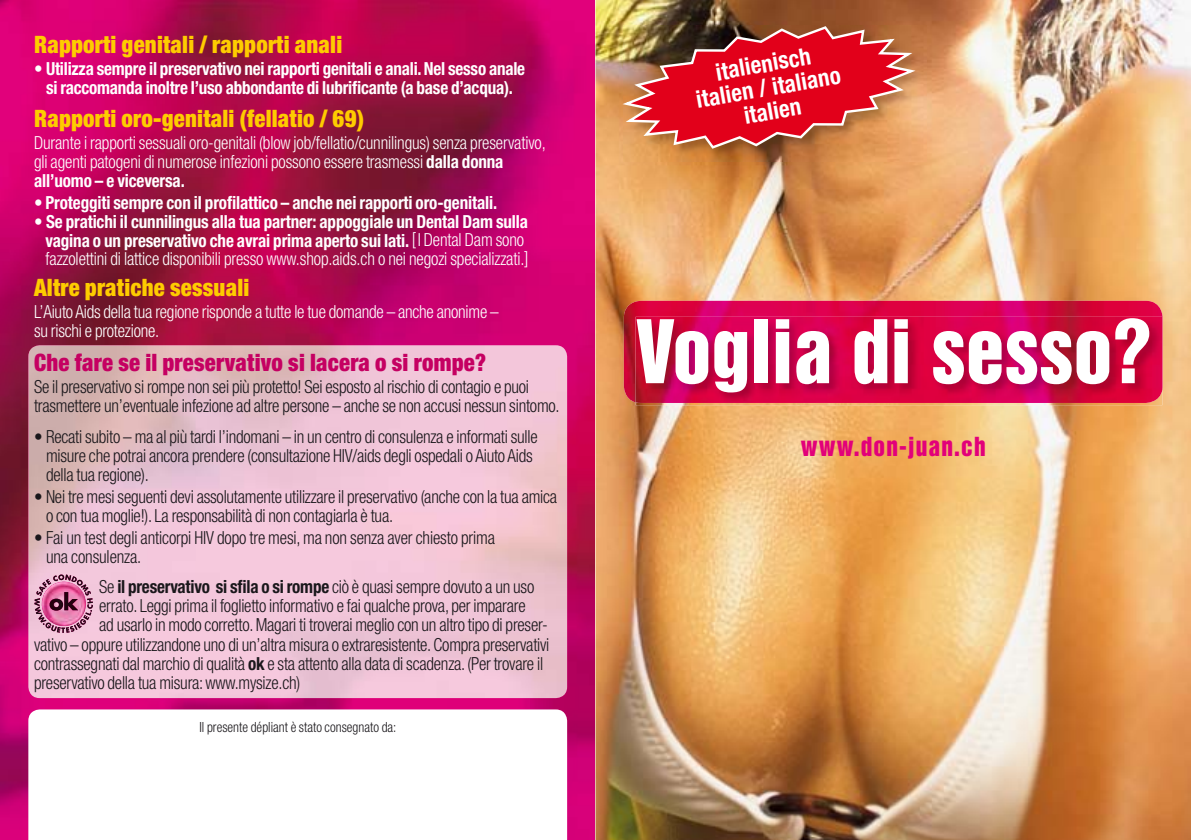
<style>
.page{position:relative;width:1191px;height:840px;background:#fff}
.page>*{position:absolute;margin:0;border:0;box-sizing:border-box;transform-origin:0 0}
.t1{font:80px "Helvetica Inserat LT";color:#fff}
.t2{font:900 condensed 24px "Helvetica Neue LT";letter-spacing:.01em;color:#fecc00;scale:.95 1}
.t3{font:900 condensed 24px "Helvetica Neue LT";letter-spacing:.01em;color:#c50062;scale:.95 1}
.t4{font:700 condensed 24px/24px "Helvetica Neue LT";color:#fff;text-align:center;scale:.95 1}
.t5{font:24px "Helvetica Inserat LT";letter-spacing:.05em;color:#e2007a}
.t6{font:300 condensed 18px/19px "Helvetica Neue LT";letter-spacing:-.015em;color:#1a171b;scale:.95 1}
.t7{font:700 condensed 18px/18.6px "Helvetica Neue LT";letter-spacing:-.01em;color:#fff;text-align:center;scale:.95 1}
.t8{font:300 condensed 18px/19px "Helvetica Neue LT";letter-spacing:-.01em;color:#fff;scale:.95 1}
.t9{font:300 condensed 14px "Helvetica Neue LT";color:#1a171b;scale:.95 1}
.s1{font-weight:700}
.s2{font-weight:300}
</style>
<div class="page">
<img style="left:0;top:0;width:595px;height:349px">
<img style="left:0;top:349px;width:64px;height:490px">
<img style="left:530px;top:349px;width:65px;height:490px">
<img style="left:64px;top:697px;width:466px;height:12px">
<img style="left:595px;top:0;width:596px;height:839px">
<svg style="left:28px;top:709px;width:539px;height:130px"></svg>
<img style="left:28px;top:345px;width:539px;height:352px">
<img style="left:624px;top:300px;width:538px;height:102px">
<img style="left:635px;top:403px;width:527px;height:2px">
<img style="left:635px;top:316px;width:527px;height:87px">
<img style="left:623px;top:25px;width:303px;height:136px">
<img style="left:618px;top:25px;width:301px;height:125px">
<svg style="left:34px;top:574px;width:59px;height:58px;background:#c4799d"></svg>
<h2 class="t2" style="left:34px;top:36px;width:326px">Rapporti genitali / rapporti anali</h2>
<p class="t7" style="left:34px;top:61px;width:518px">• Utilizza sempre il preservativo nei rapporti genitali e anali. Nel sesso anale si raccomanda inoltre l’uso abbondante di lubrificante (a base d’acqua).</p>
<h2 class="t2" style="left:34px;top:110px;width:349px">Rapporti oro-genitali (fellatio / 69)</h2>
<p class="t8" style="left:34px;top:134px;width:540px">Durante i rapporti sessuali oro-genitali (blow job/fellatio/cunnilingus) senza preservativo, gli agenti patogeni di numerose infezioni possono essere trasmessi <span class="s1">dalla donna all’uomo – e viceversa.</span></p>
<p class="t7" style="left:34px;top:194px;width:489px">• Proteggiti sempre con il profilattico – anche nei rapporti oro-genitali.</p>
<p class="t7" style="left:46px;top:213px;width:510px;text-align:left;text-indent:-12px">• Se pratichi il cunnilingus alla tua partner: appoggiale un Dental Dam sulla vagina o un preservativo che avrai prima aperto sui lati. <span class="s2">[ I Dental Dam sono fazzolettini di lattice disponibili presso www.shop.aids.ch o nei negozi specializzati.]</span></p>
<h2 class="t2" style="left:34px;top:278px;width:228px">Altre pratiche sessuali</h2>
<p class="t8" style="left:34px;top:303px;width:491px">L’Aiuto Aids della tua regione risponde a tutte le tue domande – anche anonime – su rischi e protezione.</p>
<h2 class="t3" style="left:34px;top:354px;width:477px">Che fare se il preservativo si lacera o si rompe?</h2>
<p class="t6" style="left:34px;top:378px;width:555px">Se il preservativo si rompe non sei più protetto! Sei esposto al rischio di contagio e puoi trasmettere un’eventuale infezione ad altre persone – anche se non accusi nessun sintomo.</p>
<p class="t6" style="left:46px;top:428px;width:519px;text-indent:-12px">• Recati subito – ma al più tardi l’indomani – in un centro di consulenza e informati sulle misure che potrai ancora prendere (consultazione HIV/aids degli ospedali o Aiuto Aids della tua regione).</p>
<p class="t6" style="left:46px;top:488px;width:539px;text-indent:-12px">• Nei tre mesi seguenti devi assolutamente utilizzare il preservativo (anche con la tua amica o con tua moglie!). La responsabilità di non contagiarla è tua.</p>
<p class="t6" style="left:46px;top:529px;width:474px;text-indent:-12px">• Fai un test degli anticorpi HIV dopo tre mesi, ma non senza aver chiesto prima una consulenza.</p>
<p class="t6" style="left:99px;top:578px;width:459px">Se <span class="s1">il preservativo si sfila o si rompe</span> ciò è quasi sempre dovuto a un uso</p>
<p class="t6" style="left:99px;top:597px;width:450px">errato. Leggi prima il foglietto informativo e fai qualche prova, per imparare</p>
<p class="t6" style="left:99px;top:616px;width:473px">ad usarlo in modo corretto. Magari ti troverai meglio con un altro tipo di preser-</p>
<p class="t6" style="left:34px;top:635px;width:544px">vativo – oppure utilizzandone uno di un’altra misura o extraresistente. Compra preservativi</p>
<p class="t6" style="left:34px;top:654px;width:537px">contrassegnati dal marchio di qualità <span class="s1">ok</span> e sta attento alla data di scadenza. (Per trovare il</p>
<p class="t6" style="left:34px;top:673px;width:282px">preservativo della tua misura: www.mysize.ch)</p>
<p class="t9" style="left:199px;top:722px;width:209px">Il presente dépliant è stato consegnato da:</p>
<h2 class="t4" style="left:690px;top:66px;width:155px;rotate:-10deg">italienisch italien / italiano italien</h2>
<h1 class="t1" style="left:636px;top:318px;width:516px">Voglia di sesso?</h1>
<h2 class="t5" style="left:800px;top:436px;width:186px">www.don-juan.ch</h2>
</div>
